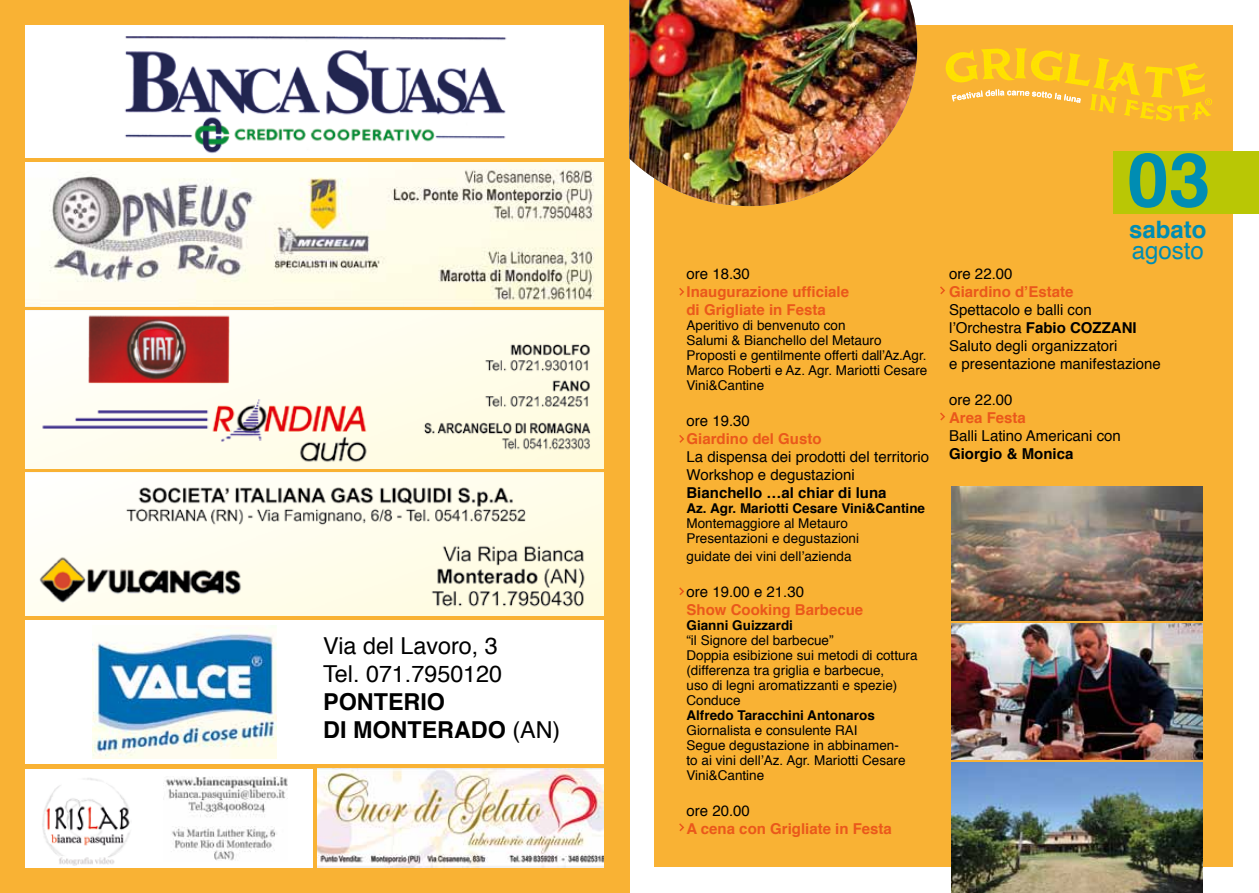
<style>
.page{position:relative;width:1259px;height:893px;background:#fff}
.page>*{position:absolute;margin:0;border:0;box-sizing:border-box;transform-origin:0 0}
.t1{font:700 75px "Helvetica";color:#008db3}
.t2{font:700 24px "Helvetica";color:#008db3}
.t3{font:24px "Helvetica";color:#008db3}
.t4{font:23.25px/28px "Helvetica";color:#000}
.t5{font:700 23.25px/28px "Helvetica";color:#000}
.t6{font:15px/18px "Helvetica";color:#000}
.t7{font:700 15px/18px "Helvetica";color:#ea581b}
.t8{font:700 15px "Helvetica";color:#000}
.t9{font:13.5px/15px "Helvetica";color:#000}
.t10{font:700 13.5px "Helvetica";color:#000}
.s1{font-weight:400}
.s2{font-weight:700}
</style>
<div class="page">
<div style="left:654px;top:26px;width:578px;height:841px;background:#f9b234"></div>
<div style="left:0;top:0;width:629px;height:893px;background:#f9b234"></div>
<svg style="left:945px;top:48px;width:267px;height:74px"></svg>
<div style="left:1113px;top:151px;width:146px;height:62px;background:#b9c705"></div>
<svg style="left:679px;top:288px;width:5px;height:8px"></svg>
<svg style="left:679px;top:435px;width:5px;height:8px"></svg>
<svg style="left:679px;top:587px;width:5px;height:8px"></svg>
<svg style="left:940px;top:286px;width:5px;height:9px"></svg>
<svg style="left:940px;top:412px;width:5px;height:9px"></svg>
<img style="left:629px;top:0;width:288px;height:206px">
<svg style="left:679px;top:823px;width:5px;height:9px"></svg>
<img style="left:951px;top:487px;width:251px;height:134px">
<img style="left:951px;top:623px;width:251px;height:137px">
<img style="left:951px;top:762px;width:251px;height:131px">
<img style="left:26px;top:26px;width:578px;height:132px">
<img style="left:26px;top:163px;width:578px;height:143px">
<img style="left:26px;top:310px;width:578px;height:158px">
<img style="left:26px;top:472px;width:578px;height:144px">
<div style="left:26px;top:620px;width:578px;height:143px;background:#fff"></div>
<div style="left:26px;top:769px;width:287px;height:98px;background:#fff"></div>
<img style="left:42px;top:778px;width:88px;height:88px">
<img style="left:318px;top:769px;width:286px;height:98px">
<img style="left:165px;top:776px;width:123px;height:85px">
<img style="left:92px;top:627px;width:185px;height:132px">
<h3 class="t4" style="left:323px;top:632px;width:180px">Via del Lavoro, 3<br>Tel. 071.7950120</h3>
<h3 class="t5" style="left:323px;top:688px;width:239px">PONTERIO<br>DI MONTERADO <span class="s1">(AN)</span></h3>
<p class="t6" style="left:686px;top:265px;width:65px">ore 18.30</p>
<p class="t7" style="left:686px;top:283px;width:164px">Inaugurazione ufficiale di Grigliate in Festa</p>
<p class="t9" style="left:686px;top:318px;width:242px">Aperitivo di benvenuto con<br>Salumi &amp; Bianchello del Metauro<br>Proposti e gentilmente offerti dall’Az.Agr.<br>Marco Roberti e Az. Agr. Mariotti Cesare<br>Vini&amp;Cantine</p>
<p class="t6" style="left:686px;top:412px;width:65px">ore 19.30</p>
<p class="t7" style="left:686px;top:430px;width:137px">Giardino del Gusto</p>
<p class="t6" style="left:686px;top:448px;width:244px">La dispensa dei prodotti del territorio<br>Workshop e degustazioni</p>
<p class="t8" style="left:686px;top:480px;width:202px">Bianchello …al chiar di luna</p>
<p class="t10" style="left:686px;top:497px;width:240px">Az. Agr. Mariotti Cesare Vini&amp;Cantine</p>
<p class="t9" style="left:686px;top:516px;width:174px">Montemaggiore al Metauro<br>Presentazioni e degustazioni</p>
<p class="t9" style="left:686px;top:549px;width:167px">guidate dei vini dell’azienda</p>
<p class="t6" style="left:686px;top:583px;width:119px">ore 19.00 e 21.30</p>
<p class="t7" style="left:686px;top:601px;width:178px">Show Cooking Barbecue</p>
<p class="t10" style="left:686px;top:614px;width:108px">Gianni Guizzardi</p>
<p class="t9" style="left:686px;top:633px;width:233px">“il Signore del barbecue”<br>Doppia esibizione sui metodi di cottura (differenza tra griglia e barbecue,<br>uso di legni aromatizzanti e spezie)<br>Conduce</p>
<p class="t10" style="left:686px;top:704px;width:190px">Alfredo Taracchini Antonaros</p>
<p class="t9" style="left:686px;top:723px;width:221px">Giornalista e consulente RAI<br>Segue degustazione in abbinamen&shy;to ai vini dell’Az. Agr. Mariotti Cesare<br>Vini&amp;Cantine</p>
<p class="t6" style="left:686px;top:802px;width:65px">ore 20.00</p>
<p class="t7" style="left:686px;top:820px;width:207px">A cena con Grigliate in Festa</p>
<h1 class="t1" style="left:1127px;top:120px;width:85px">03</h1>
<h2 class="t2" style="left:1129px;top:210px;width:79px">sabato</h2>
<h2 class="t3" style="left:1131px;top:232px;width:74px">agosto</h2>
<p class="t6" style="left:949px;top:265px;width:65px">ore 22.00</p>
<p class="t7" style="left:949px;top:283px;width:126px">Giardino d’Estate</p>
<p class="t6" style="left:949px;top:301px;width:213px">Spettacolo e balli con l’Orchestra <span class="s2">Fabio COZZANI<br></span>Saluto degli organizzatori<br>e presentazione manifestazione</p>
<p class="t6" style="left:949px;top:391px;width:65px">ore 22.00</p>
<p class="t7" style="left:949px;top:409px;width:78px">Area Festa</p>
<p class="t6" style="left:949px;top:427px;width:173px">Balli Latino Americani con</p>
<p class="t8" style="left:949px;top:441px;width:126px">Giorgio &amp; Monica</p>
</div>
